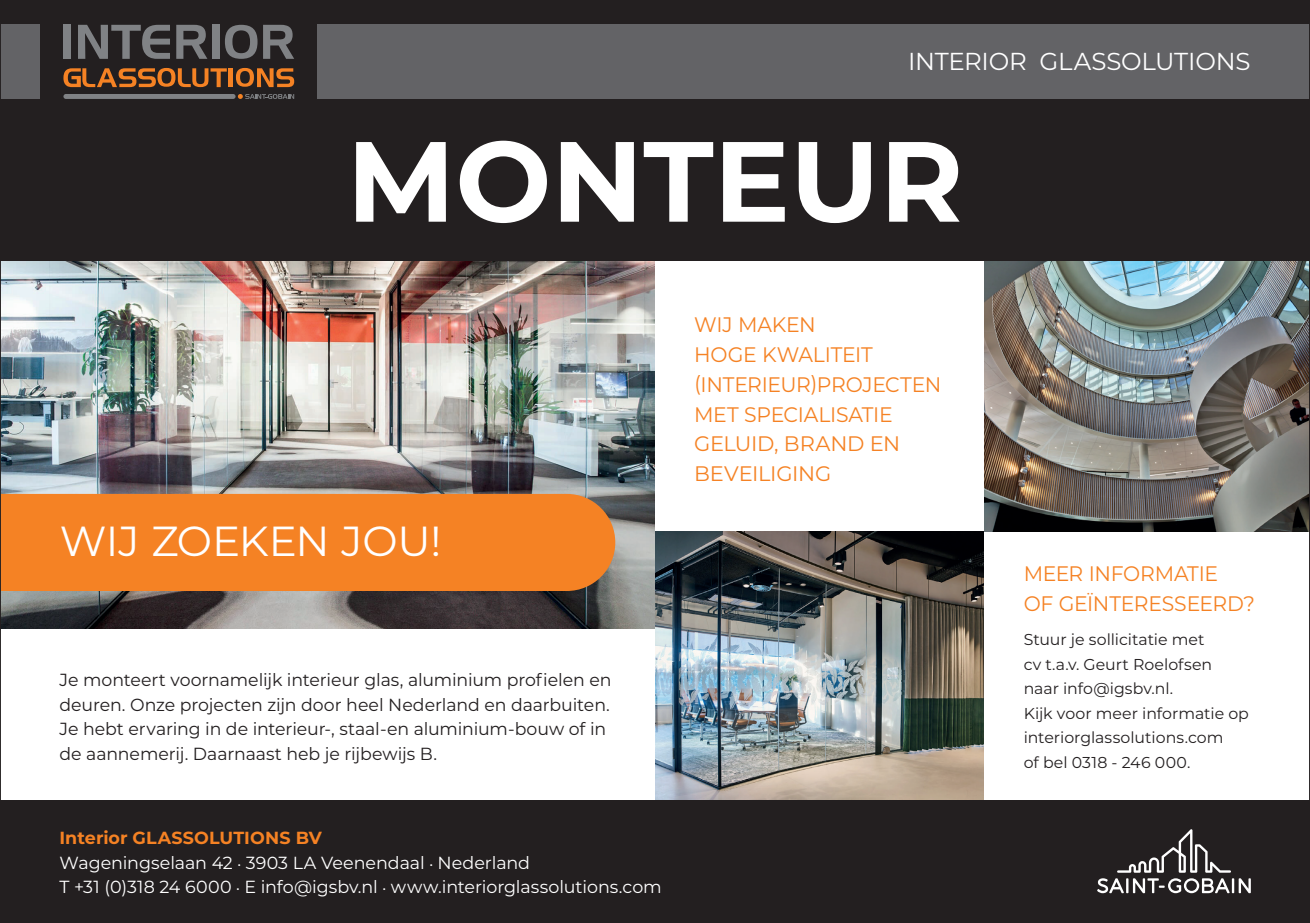
<style>
.page{position:relative;width:1310px;height:923px;background:#fff}
.page>*{position:absolute;margin:0;border:0;box-sizing:border-box;transform-origin:0 0}
.t1{font:700 113.75px "Montserrat";color:#fff}
.t2{font:42px "Montserrat";letter-spacing:-.005em;color:#fff}
.t3{font:24.5px "Montserrat";letter-spacing:-.01em;color:#fff}
.t4{font:21px/29.8px "Montserrat";letter-spacing:-.01em;color:#f58224}
.t5{font:17.5px/24.5px "Montserrat";letter-spacing:-.005em;color:#231f20}
.t6{font:17.5px/24.5px "Montserrat";letter-spacing:-.005em;color:#fff}
.t7{font:700 17.5px "Montserrat";letter-spacing:.005em;color:#f58224}
.t8{font:15.75px/24.5px "Montserrat";color:#231f20}
</style>
<div class="page">
<div style="left:0;top:0;width:1310px;height:262px;background:#231f20"></div>
<svg style="left:63px;top:68px;width:164px;height:19px"></svg>
<hr style="left:229px;top:68px;width:4px;height:19px;background:#f58224">
<svg style="left:236px;top:68px;width:58px;height:19px"></svg>
<div style="left:63px;top:25px;width:8px;height:34px;background:#808285"></div>
<svg style="left:78px;top:25px;width:92px;height:34px"></svg>
<svg style="left:176px;top:25px;width:31px;height:34px"></svg>
<div style="left:212px;top:25px;width:7px;height:34px;background:#808285"></div>
<svg style="left:225px;top:25px;width:32px;height:34px"></svg>
<svg style="left:263px;top:25px;width:31px;height:34px"></svg>
<div style="left:63px;top:94px;width:173px;height:5px;background:#808285;border-radius:2px"></div>
<svg style="left:238px;top:94px;width:56px;height:5px"></svg>
<img style="left:655px;top:531px;width:329px;height:269px">
<div style="left:317px;top:25px;width:993px;height:74px;background:#636366"></div>
<div style="left:0;top:25px;width:40px;height:74px;background:#636366"></div>
<img style="left:2px;top:262px;width:653px;height:366px">
<div style="left:2px;top:494px;width:613px;height:97px;background:#f58224"></div>
<img style="left:984px;top:262px;width:324px;height:269px">
<div style="left:1px;top:800px;width:1309px;height:123px;background:#231f20"></div>
<svg style="left:1097px;top:878px;width:153px;height:15px"></svg>
<svg style="left:1117px;top:829px;width:114px;height:43px"></svg>
<h3 class="t3" style="left:908px;top:45px;width:344px">INTERIOR GLASSOLUTIONS</h3>
<h1 class="t1" style="left:347px;top:99px;width:618px">MONTEUR</h1>
<h2 class="t2" style="left:60px;top:512px;width:383px">WIJ ZOEKEN JOU!</h2>
<p class="t4" style="left:694px;top:309px;width:249px">WIJ MAKEN<br>HOGE KWALITEIT (INTERIEUR)PROJECTEN<br>MET SPECIALISATIE<br>GELUID, BRAND EN<br>BEVEILIGING</p>
<p class="t5" style="left:60px;top:667px;width:553px">Je monteert voornamelijk interieur glas, aluminium profielen en deuren. Onze projecten zijn door heel Nederland en daarbuiten.<br>Je hebt ervaring in de interieur-, staal-en aluminium-bouw of in de aannemerij. Daarnaast heb je rijbewijs B.</p>
<p class="t7" style="left:60px;top:825px;width:264px">Interior GLASSOLUTIONS BV</p>
<p class="t6" style="left:60px;top:849px;width:604px">Wageningselaan 42 . 3903 LA Veenendaal . Nederland<br>T +31 (0)318 24 6000 . E info@igsbv.nl . www.interiorglassolutions.com</p>
<p class="t4" style="left:1023px;top:558px;width:233px">MEER INFORMATIE<br>OF GEÏNTERESSEERD?</p>
<p class="t8" style="left:1023px;top:627px;width:227px">Stuur je sollicitatie met<br>cv t.a.v. Geurt Roelofsen naar info@igsbv.nl.<br>Kijk voor meer informatie op interiorglassolutions.com<br>of bel 0318 - 246 000.</p>
</div>
